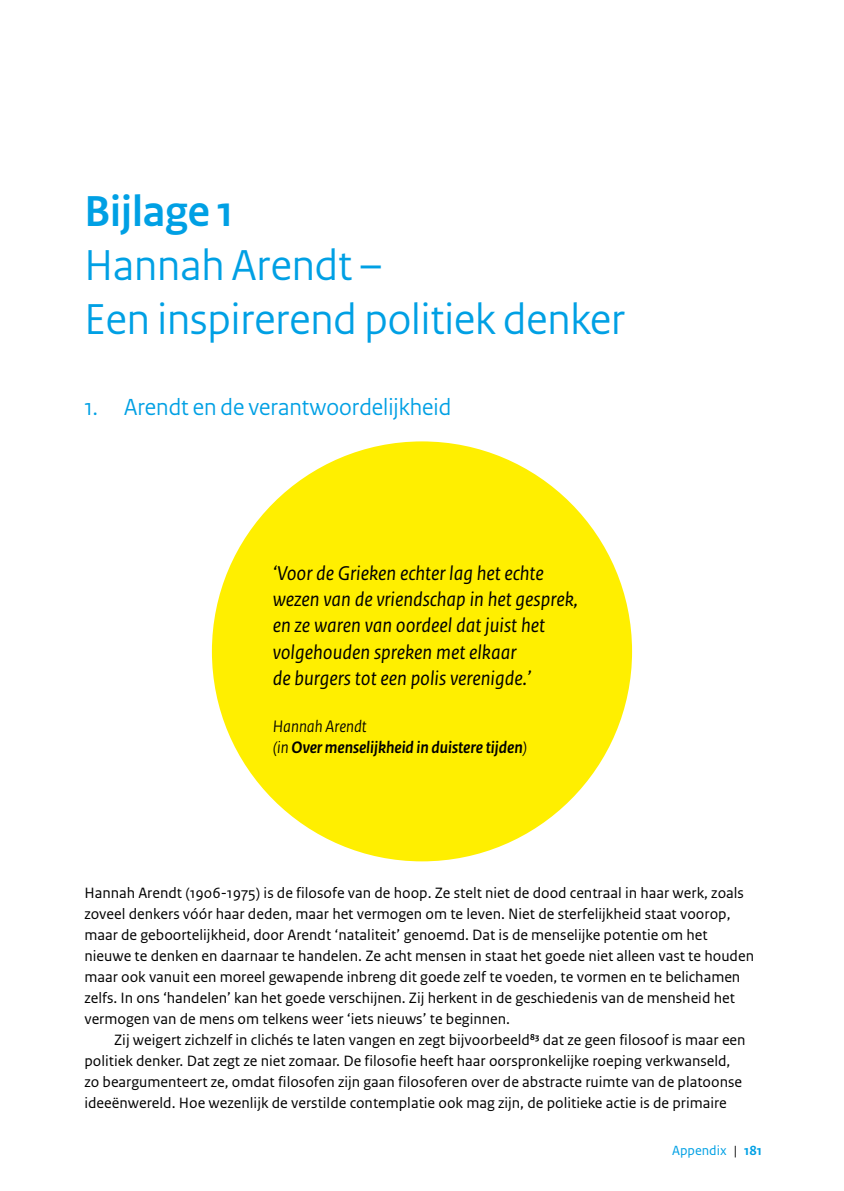
<style>
.page{position:relative;width:844px;height:1191px;background:#fff}
.page>*{position:absolute;margin:0;border:0;box-sizing:border-box;transform-origin:0 0}
.Kop_hoofdstuk{font:45.5px/54.2px "Rijksoverheid Sans Heading";color:#00a0e4}
._04_RO_Paragraafkop{font:24.5px "Rijksoverheid Sans Heading";color:#00a0e4}
._08_RO_Quote_voor_in{font:italic 21px/26.2px "Rijksoverheid Sans Text";color:#000}
._08_RO_Quote_voor_in-2{font:italic 700 17.5px/21px "Rijksoverheid Sans Heading";color:#000}
._10_RO_Broodtekst_Sa{font:15.75px/21px "Rijksoverheid Sans Text";color:#000}
.t1{font:14px "Rijksoverheid Sans Text";color:#00a0e4}
.s1{font-weight:700}
.s2{font-weight:400}
.s3{color:#000}
</style>
<div class="page">
<div style="left:212px;top:441px;width:420px;height:420px;background:#ffef00;border-radius:50%"></div>
<p class="Kop_hoofdstuk" style="left:84px;top:184px;width:542px"><span class="s1">Bijlage 1<br></span>Hannah Arendt –<br>Een inspirerend politiek denker</p>
<p class="_04_RO_Paragraafkop" style="left:84px;top:392px;width:368px">1. Arendt en de verantwoordelijkheid</p>
<p class="_08_RO_Quote_voor_in" style="left:273px;top:560px;width:307px">‘Voor de Grieken echter lag het echte wezen van de vriendschap in het gesprek, en ze waren van oordeel dat juist het volgehouden spreken met elkaar<br>de burgers tot een polis verenigde.’</p>
<p class="_08_RO_Quote_voor_in-2" style="left:273px;top:716px;width:256px"><span class="s2">Hannah Arendt<br>(in</span> Over menselijkheid in duistere tijden<span class="s2">)</span></p>
<p class="_10_RO_Broodtekst_Sa" style="left:84px;top:882px;width:671px">Hannah Arendt (1906-1975) is de filosofe van de hoop. Ze stelt niet de dood centraal in haar werk, zoals zoveel denkers vóór haar deden, maar het vermogen om te leven. Niet de sterfelijkheid staat voorop, maar de geboortelijkheid, door Arendt ‘nataliteit’ genoemd. Dat is de menselijke potentie om het nieuwe te denken en daarnaar te handelen. Ze acht mensen in staat het goede niet alleen vast te houden maar ook vanuit een moreel gewapende inbreng dit goede zelf te voeden, te vormen en te belichamen zelfs. In ons ‘handelen’ kan het goede verschijnen. Zij herkent in de geschiedenis van de mensheid het vermogen van de mens om telkens weer ‘iets nieuws’ te beginnen.</p>
<p class="_10_RO_Broodtekst_Sa" style="left:84px;top:1029px;width:662px;text-indent:30px">Zij weigert zichzelf in clichés te laten vangen en zegt bijvoorbeeld<sup>83</sup> dat ze geen filosoof is maar een politiek denker. Dat zegt ze niet zomaar. De filosofie heeft haar oorspronkelijke roeping verkwanseld, zo beargumenteert ze, omdat filosofen zijn gaan filosoferen over de abstracte ruimte van de platoonse ideeënwereld. Hoe wezenlijk de verstilde contemplatie ook mag zijn, de politieke actie is de primaire</p>
<p class="t1" style="left:672px;top:1142px;width:91px">Appendix <span class="s3">|</span> <span class="s1">181</span></p>
</div>
